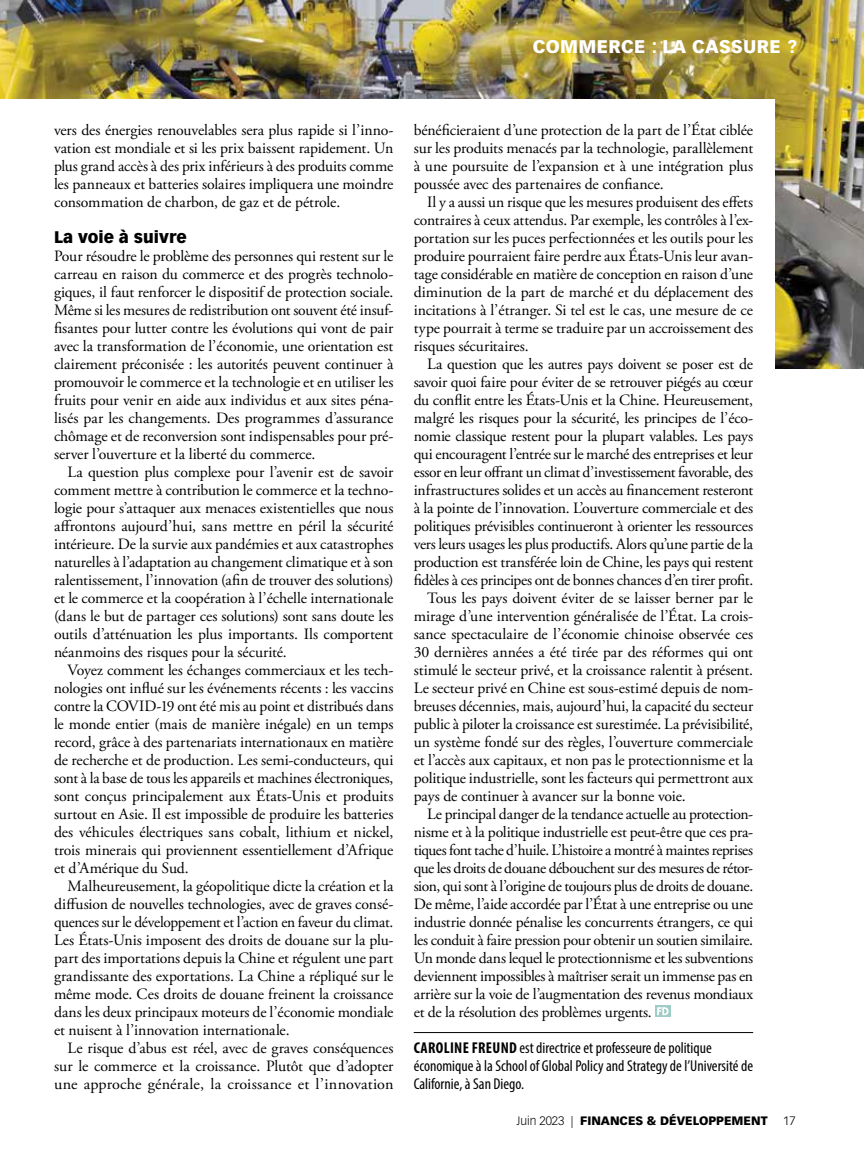
<style>
.page{position:relative;width:864px;height:1161px;background:#fff}
.page>*{position:absolute;margin:0;border:0;box-sizing:border-box;transform-origin:0 0}
.t1{font:900 18px "Vectora LT Std";letter-spacing:.02em;color:#fff}
.t2{font:900 16.5px "Vectora LT Std";letter-spacing:.005em;color:#000}
.t3{font:15.75px/18px "Adobe Garamond Pro";letter-spacing:-.015em;color:#000;text-align:justify}
.t4{font:condensed 15.75px/18px "Myriad Pro";color:#000}
.t5{font:900 12px "Vectora LT Std";color:#000}
.t6{font:300 12px "Vectora LT Std";color:#000}
.s1{font-weight:700}
.s2{font-weight:300}
</style>
<div class="page">
<img style="left:0;top:0;width:864px;height:369px">
<div style="left:0;top:99px;width:775px;height:568px;background:#fff"></div>
<hr style="left:414px;top:1032px;width:339px;height:1px;background:#000">
<svg style="left:655px;top:1006px;width:15px;height:11px"></svg>
<svg style="left:657px;top:1007px;width:12px;height:8px"></svg>
<p class="t1" style="left:533px;top:36px;width:266px">COMMERCE : LA CASSURE ?</p>
<p class="t3" style="left:54px;top:122px;width:341px">vers des énergies renouvelables sera plus rapide si l’inno&shy;vation est mondiale et si les prix baissent rapidement. Un plus grand accès à des prix inférieurs à des produits comme les panneaux et batteries solaires impliquera une moindre consommation de charbon, de gaz et de pétrole.</p>
<p class="t2" style="left:54px;top:227px;width:134px">La voie à suivre</p>
<p class="t3" style="left:54px;top:248px;width:341px">Pour résoudre le problème des personnes qui restent sur le carreau en raison du commerce et des progrès technolo&shy;giques, il faut renforcer le dispositif de protection sociale.<br>Même si les mesures de redistribution ont souvent été insuf&shy;fisantes pour lutter contre les évolutions qui vont de pair avec la transformation de l’économie, une orientation est clairement préconisée : les autorités peuvent continuer à promouvoir le commerce et la technologie et en utiliser les fruits pour venir en aide aux individus et aux sites péna&shy;lisés par les changements. Des programmes d’assurance chômage et de reconversion sont indispensables pour pré&shy;server l’ouverture et la liberté du commerce.</p>
<p class="t3" style="left:54px;top:464px;width:341px;text-indent:13px">La question plus complexe pour l’avenir est de savoir comment mettre à contribution le commerce et la techno&shy;logie pour s’attaquer aux menaces existentielles que nous affrontons aujourd’hui, sans mettre en péril la sécurité intérieure. De la survie aux pandémies et aux catastrophes naturelles à l’adaptation au changement climatique et à son ralentissement, l’innovation (afin de trouver des solutions) et le commerce et la coopération à l’échelle internationale (dans le but de partager ces solutions) sont sans doute les outils d’atténuation les plus importants. Ils comportent néanmoins des risques pour la sécurité.</p>
<p class="t3" style="left:54px;top:662px;width:341px;text-indent:14px">Voyez comment les échanges commerciaux et les tech&shy;nologies ont influé sur les événements récents : les vaccins contre la COVID-19 ont été mis au point et distribués dans le monde entier (mais de manière inégale) en un temps record, grâce à des partenariats internationaux en matière de recherche et de production. Les semi-conducteurs, qui sont à la base de tous les appareils et machines électroniques, sont conçus principalement aux États-Unis et produits surtout en Asie. Il est impossible de produire les batteries des véhicules électriques sans cobalt, lithium et nickel, trois minerais qui proviennent essentiellement d’Afrique et d’Amérique du Sud.</p>
<p class="t3" style="left:54px;top:878px;width:341px;text-indent:14px">Malheureusement, la géopolitique dicte la création et la diffusion de nouvelles technologies, avec de graves consé&shy;quences sur le développement et l’action en faveur du climat.<br>Les États-Unis imposent des droits de douane sur la plu&shy;part des importations depuis la Chine et régulent une part grandissante des exportations. La Chine a répliqué sur le même mode. Ces droits de douane freinent la croissance dans les deux principaux moteurs de l’économie mondiale et nuisent à l’innovation internationale.</p>
<p class="t3" style="left:54px;top:1040px;width:341px;text-indent:13px">Le risque d’abus est réel, avec de graves conséquences sur le commerce et la croissance. Plutôt que d’adopter une approche générale, la croissance et l’innovation</p>
<p class="t3" style="left:414px;top:122px;width:341px">bénéficieraient d’une protection de la part de l’État ciblée sur les produits menacés par la technologie, parallèlement à une poursuite de l’expansion et à une intégration plus poussée avec des partenaires de confiance.</p>
<p class="t3" style="left:414px;top:194px;width:341px;text-indent:14px">Il y a aussi un risque que les mesures produisent des effets contraires à ceux attendus. Par exemple, les contrôles à l’ex&shy;portation sur les puces perfectionnées et les outils pour les produire pourraient faire perdre aux États-Unis leur avan&shy;tage considérable en matière de conception en raison d’une diminution de la part de marché et du déplacement des incitations à l’étranger. Si tel est le cas, une mesure de ce type pourrait à terme se traduire par un accroissement des risques sécuritaires.</p>
<p class="t3" style="left:427px;top:356px;width:327px">La question que les autres pays doivent se poser est de</p>
<p class="t3" style="left:414px;top:374px;width:341px">savoir quoi faire pour éviter de se retrouver piégés au cœur</p>
<p class="t3" style="left:414px;top:392px;width:341px">du conflit entre les États-Unis et la Chine. Heureusement,</p>
<p class="t3" style="left:414px;top:410px;width:341px">malgré les risques pour la sécurité, les principes de l’éco-</p>
<p class="t3" style="left:414px;top:428px;width:341px">nomie classique restent pour la plupart valables. Les pays</p>
<p class="t3" style="left:414px;top:446px;width:341px">qui encouragent l’entrée sur le marché des entreprises et leur</p>
<p class="t3" style="left:414px;top:464px;width:341px">essor en leur offrant un climat d’investissement favorable, des</p>
<p class="t3" style="left:414px;top:482px;width:341px">infrastructures solides et un accès au financement resteront</p>
<p class="t3" style="left:414px;top:500px;width:341px">à la pointe de l’innovation. L’ouverture commerciale et des</p>
<p class="t3" style="left:414px;top:518px;width:341px">politiques prévisibles continueront à orienter les ressources</p>
<p class="t3" style="left:414px;top:536px;width:341px">vers leurs usages les plus productifs. Alors qu’une partie de la</p>
<p class="t3" style="left:414px;top:554px;width:341px">production est transférée loin de Chine, les pays qui restent</p>
<p class="t3" style="left:414px;top:572px;width:341px">fidèles à ces principes ont de bonnes chances d’en tirer profit.</p>
<p class="t3" style="left:427px;top:590px;width:327px">Tous les pays doivent éviter de se laisser berner par le</p>
<p class="t3" style="left:414px;top:608px;width:341px">mirage d’une intervention généralisée de l’État. La crois-</p>
<p class="t3" style="left:414px;top:626px;width:341px">sance spectaculaire de l’économie chinoise observée ces</p>
<p class="t3" style="left:414px;top:644px;width:341px">30 dernières années a été tirée par des réformes qui ont</p>
<p class="t3" style="left:414px;top:662px;width:341px">stimulé le secteur privé, et la croissance ralentit à présent.</p>
<p class="t3" style="left:414px;top:680px;width:341px">Le secteur privé en Chine est sous-estimé depuis de nom-</p>
<p class="t3" style="left:414px;top:698px;width:341px">breuses décennies, mais, aujourd’hui, la capacité du secteur</p>
<p class="t3" style="left:414px;top:716px;width:341px">public à piloter la croissance est surestimée. La prévisibilité,</p>
<p class="t3" style="left:414px;top:734px;width:341px">un système fondé sur des règles, l’ouverture commerciale</p>
<p class="t3" style="left:414px;top:752px;width:341px">et l’accès aux capitaux, et non pas le protectionnisme et la</p>
<p class="t3" style="left:414px;top:770px;width:341px">politique industrielle, sont les facteurs qui permettront aux</p>
<p class="t3" style="left:414px;top:788px;width:274px">pays de continuer à avancer sur la bonne voie.</p>
<p class="t3" style="left:427px;top:806px;width:327px">Le principal danger de la tendance actuelle au protection-</p>
<p class="t3" style="left:414px;top:824px;width:341px">nisme et à la politique industrielle est peut-être que ces pra-</p>
<p class="t3" style="left:414px;top:842px;width:341px">tiques font tache d’huile. L’histoire a montré à maintes reprises</p>
<p class="t3" style="left:414px;top:860px;width:341px">que les droits de douane débouchent sur des mesures de rétor-</p>
<p class="t3" style="left:414px;top:878px;width:341px">sion, qui sont à l’origine de toujours plus de droits de douane.</p>
<p class="t3" style="left:414px;top:896px;width:341px">De même, l’aide accordée par l’État à une entreprise ou une</p>
<p class="t3" style="left:414px;top:914px;width:341px">industrie donnée pénalise les concurrents étrangers, ce qui</p>
<p class="t3" style="left:414px;top:932px;width:341px">les conduit à faire pression pour obtenir un soutien similaire.</p>
<p class="t3" style="left:414px;top:950px;width:341px">Un monde dans lequel le protectionnisme et les subventions</p>
<p class="t3" style="left:414px;top:968px;width:341px">deviennent impossibles à maîtriser serait un immense pas en</p>
<p class="t3" style="left:414px;top:986px;width:341px">arrière sur la voie de l’augmentation des revenus mondiaux</p>
<p class="t3" style="left:414px;top:1004px;width:240px">et de la résolution des problèmes urgents.</p>
<p class="t4" style="left:414px;top:1039px;width:341px"><span class="s1">CAROLINE FREUND</span> est directrice et professeure de politique économique à la School of Global Policy and Strategy de l’Université de<br>Californie, à San Diego.</p>
<p class="t5" style="left:517px;top:1113px;width:253px"><span class="s2">Juin 2023 |</span> FINANCES &amp; DÉVELOPPEMENT</p>
<p class="t6" style="left:783px;top:1114px;width:14px">17</p>
</div>
